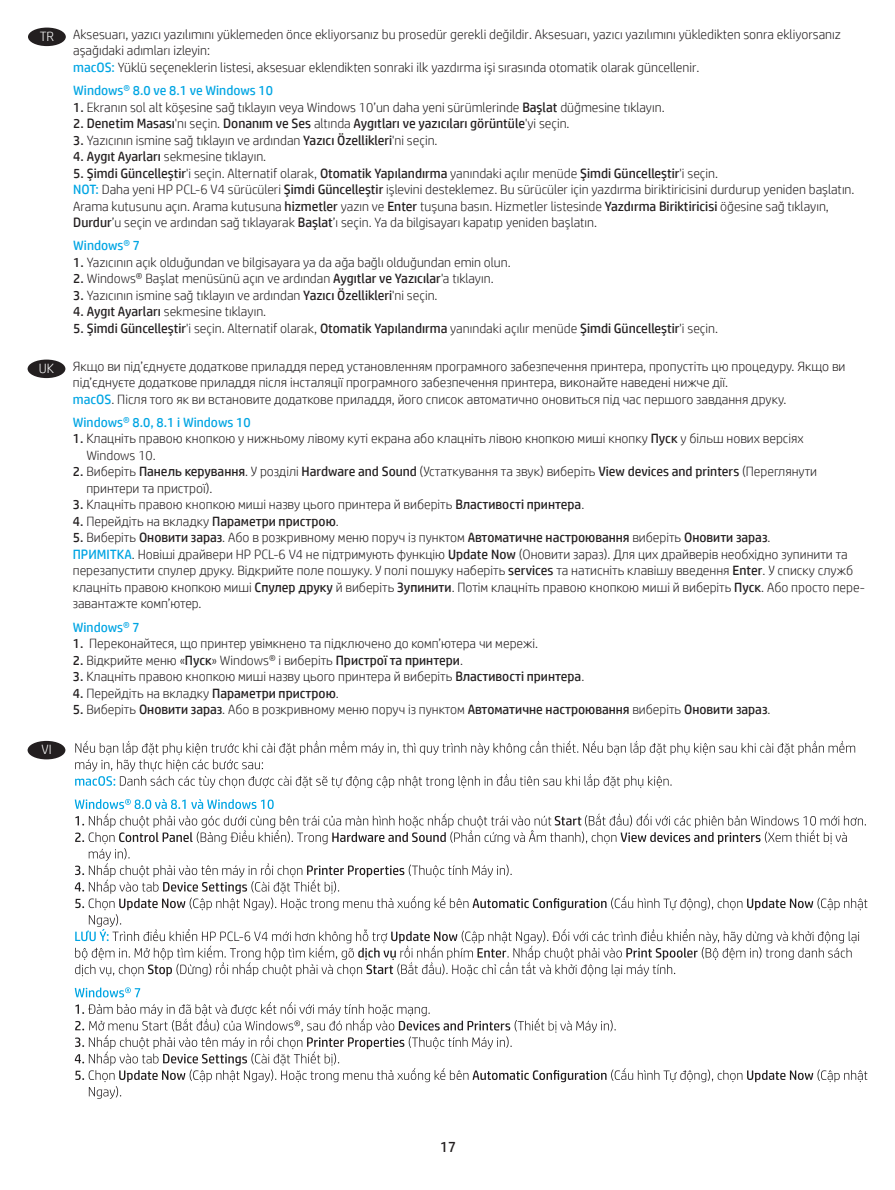
<style>
.page{position:relative;width:895px;height:1190px;background:#fff}
.page>*{position:absolute;margin:0;border:0;box-sizing:border-box;transform-origin:0 0}
.t1{font:15px "HP Simplified";color:#231f20}
.t2{font:300 13.5px/16.5px "HP Simplified";color:#231f20}
.t3{font:13.5px "HP Simplified";color:#231f20}
.t4{font:13.5px "HP Simplified";color:#00a5e3}
.t5{font:300 13.5px "HP Simplified";color:#fff}
.s1{font-weight:400;color:#00a5e3}
.s2{font-weight:400}
.s3{font-weight:300}
</style>
<div class="page">
<div style="left:28px;top:28px;width:38px;height:18px;background:#231f20;border-radius:50%"></div>
<div style="left:28px;top:359px;width:37px;height:19px;background:#231f20;border-radius:50%"></div>
<div style="left:28px;top:740px;width:37px;height:19px;background:#231f20;border-radius:50%"></div>
<svg style="left:75px;top:799px;width:792px;height:177px"></svg>
<svg style="left:75px;top:740px;width:779px;height:47px"></svg>
<svg style="left:75px;top:987px;width:792px;height:111px"></svg>
<p class="t5" style="left:40px;top:28px;width:16px">TR</p>
<p class="t5" style="left:39px;top:359px;width:17px">UK</p>
<p class="t5" style="left:41px;top:740px;width:12px">VI</p>
<p class="t2" style="left:73px;top:25px;width:769px">Aksesuarı, yazıcı yazılımını yüklemeden önce ekliyorsanız bu prosedür gerekli değildir. Aksesuarı, yazıcı yazılımını yükledikten sonra ekliyorsanız aşağıdaki adımları izleyin:<br><span class="s1">macOS:</span> Yüklü seçeneklerin listesi, aksesuar eklendikten sonraki ilk yazdırma işi sırasında otomatik olarak güncellenir.</p>
<p class="t4" style="left:73px;top:81px;width:201px">Windows® 8.0 ve 8.1 ve Windows 10</p>
<p class="t2" style="left:73px;top:98px;width:592px"><span class="s2">1.</span> Ekranın sol alt köşesine sağ tıklayın veya Windows 10’un daha yeni sürümlerinde <span class="s2">Başlat</span> düğmesine tıklayın.</p>
<p class="t3" style="left:73px;top:114px;width:497px">2. Denetim Masası<span class="s3">'nı seçin.</span> Donanım ve Ses <span class="s3">altında</span> Aygıtları ve yazıcıları görüntüle<span class="s3">'yi seçin.</span></p>
<p class="t2" style="left:73px;top:131px;width:366px"><span class="s2">3.</span> Yazıcının ismine sağ tıklayın ve ardından <span class="s2">Yazıcı Özellikleri</span>'ni seçin.</p>
<p class="t2" style="left:73px;top:148px;width:194px"><span class="s2">4. Aygıt Ayarları</span> sekmesine tıklayın.</p>
<p class="t2" style="left:73px;top:164px;width:782px"><span class="s2">5. Şimdi Güncelleştir</span>'i seçin. Alternatif olarak, <span class="s2">Otomatik Yapılandırma</span> yanındaki açılır menüde <span class="s2">Şimdi Güncelleştir</span>'i seçin.<br><span class="s1">NOT:</span> Daha yeni HP PCL-6 V4 sürücüleri <span class="s2">Şimdi Güncelleştir</span> işlevini desteklemez. Bu sürücüler için yazdırma biriktiricisini durdurup yeniden başlatın.<br>Arama kutusunu açın. Arama kutusuna <span class="s2">hizmetler</span> yazın ve <span class="s2">Enter</span> tuşuna basın. Hizmetler listesinde <span class="s2">Yazdırma Biriktiricisi</span> öğesine sağ tıklayın, <span class="s2">Durdur</span>’u seçin ve ardından sağ tıklayarak <span class="s2">Başlat</span>’ı seçin. Ya da bilgisayarı kapatıp yeniden başlatın.</p>
<p class="t4" style="left:73px;top:237px;width:68px">Windows® 7</p>
<p class="t2" style="left:73px;top:253px;width:439px"><span class="s2">1.</span> Yazıcının açık olduğundan ve bilgisayara ya da ağa bağlı olduğundan emin olun.</p>
<p class="t2" style="left:73px;top:270px;width:422px"><span class="s2">2.</span> Windows® Başlat menüsünü açın ve ardından <span class="s2">Aygıtlar ve Yazıcılar</span>'a tıklayın.</p>
<p class="t2" style="left:73px;top:286px;width:366px"><span class="s2">3.</span> Yazıcının ismine sağ tıklayın ve ardından <span class="s2">Yazıcı Özellikleri</span>'ni seçin.</p>
<p class="t2" style="left:73px;top:303px;width:194px"><span class="s2">4. Aygıt Ayarları</span> sekmesine tıklayın.</p>
<p class="t3" style="left:73px;top:319px;width:646px">5. Şimdi Güncelleştir<span class="s3">'i seçin. Alternatif olarak,</span> Otomatik Yapılandırma <span class="s3">yanındaki açılır menüde</span> Şimdi Güncelleştir<span class="s3">'i seçin.</span></p>
<p class="t2" style="left:73px;top:357px;width:773px">Якщо ви під’єднуєте додаткове приладдя перед установленням програмного забезпечення принтера, пропустіть цю процедуру. Якщо ви під’єднуєте додаткове приладдя після інсталяції програмного забезпечення принтера, виконайте наведені нижче дії.<br><span class="s1">macOS</span>. Після того як ви встановите додаткове приладдя, його список автоматично оновиться під час першого завдання друку.</p>
<p class="t4" style="left:73px;top:413px;width:179px">Windows® 8.0, 8.1 і Windows 10</p>
<p class="t2" style="left:86px;top:430px;width:718px;text-indent:-14px"><span class="s2">1.</span> Клацніть правою кнопкою у нижньому лівому куті екрана або клацніть лівою кнопкою миші кнопку <span class="s2">Пуск</span> у більш нових версіях<br>Windows 10.</p>
<p class="t2" style="left:86px;top:463px;width:732px;text-indent:-14px"><span class="s2">2.</span> Виберіть <span class="s2">Панель керування</span>. У розділі <span class="s2">Hardware and Sound</span> (Устаткування та звук) виберіть <span class="s2">View devices and printers</span> (Переглянути принтери та пристрої).</p>
<p class="t2" style="left:73px;top:496px;width:513px"><span class="s2">3.</span> Клацніть правою кнопкою миші назву цього принтера й виберіть <span class="s2">Властивості принтера</span>.</p>
<p class="t3" style="left:73px;top:512px;width:267px">4. <span class="s3">Перейдіть на вкладку</span> Параметри пристрою<span class="s3">.</span></p>
<p class="t2" style="left:73px;top:529px;width:793px"><span class="s2">5.</span> Виберіть <span class="s2">Оновити зараз</span>. Або в розкривному меню поруч із пунктом <span class="s2">Автоматичне настроювання</span> виберіть <span class="s2">Оновити зараз</span>.<br><span class="s1">ПРИМІТКА</span>. Новіші драйвери HP PCL-6 V4 не підтримують функцію <span class="s2">Update Now</span> (Оновити зараз). Для цих драйверів необхідно зупинити та перезапустити спулер друку. Відкрийте поле пошуку. У полі пошуку наберіть <span class="s2">services</span> та натисніть клавішу введення <span class="s2">Enter</span>. У списку служб клацніть правою кнопкою миші <span class="s2">Спулер друку</span> й виберіть <span class="s2">Зупинити</span>. Потім клацніть правою кнопкою миші й виберіть <span class="s2">Пуск</span>. Або просто пере&shy;завантажте комп’ютер.</p>
<p class="t4" style="left:73px;top:618px;width:68px">Windows® 7</p>
<p class="t2" style="left:73px;top:634px;width:467px"><span class="s2">1.</span> Переконайтеся, що принтер увімкнено та підключено до комп’ютера чи мережі.</p>
<p class="t2" style="left:73px;top:651px;width:391px"><span class="s2">2.</span> Відкрийте меню «<span class="s2">Пуск</span>» Windows® і виберіть <span class="s2">Пристрої та принтери</span>.</p>
<p class="t2" style="left:73px;top:667px;width:513px"><span class="s2">3.</span> Клацніть правою кнопкою миші назву цього принтера й виберіть <span class="s2">Властивості принтера</span>.</p>
<p class="t3" style="left:73px;top:684px;width:267px">4. <span class="s3">Перейдіть на вкладку</span> Параметри пристрою<span class="s3">.</span></p>
<p class="t2" style="left:73px;top:700px;width:698px"><span class="s2">5.</span> Виберіть <span class="s2">Оновити зараз</span>. Або в розкривному меню поруч із пунктом <span class="s2">Автоматичне настроювання</span> виберіть <span class="s2">Оновити зараз</span>.</p>
<p class="t1" style="left:440px;top:1136px;width:18px">17</p>
</div>
